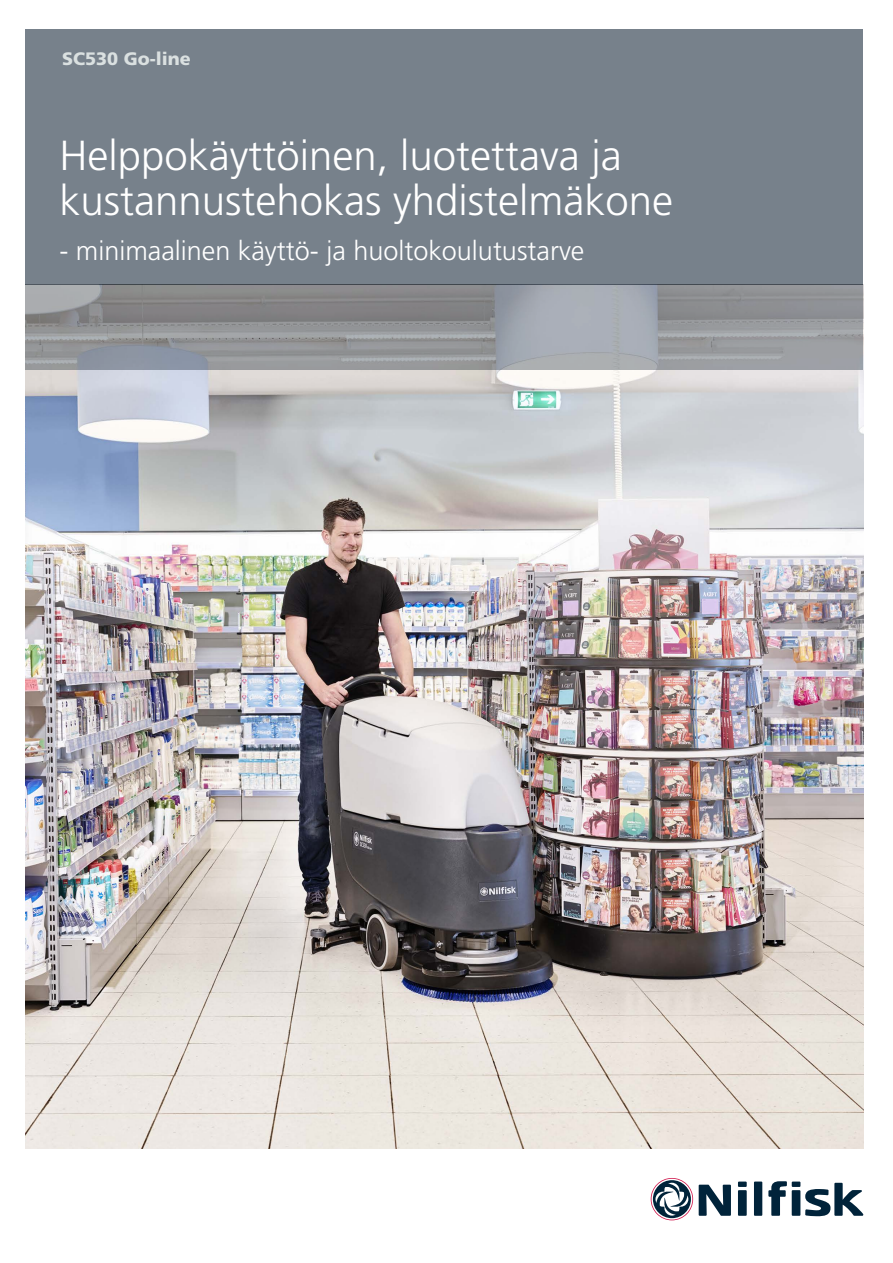
<style>
.page{position:relative;width:893px;height:1263px;background:#fff}
.page>*{position:absolute;margin:0;border:0;box-sizing:border-box;transform-origin:0 0}
.t1{font:300 42px/45px "Frutiger LT Std";color:#fff}
.t2{font:300 27px "Frutiger LT Std";color:#fff}
.t3{font:900 18px "Frutiger LT Std";color:#dae0e0}
</style>
<div class="page">
<img style="left:26px;top:370px;width:837px;height:778px">
<div style="left:26px;top:30px;width:837px;height:255px;background:#77818b"></div>
<svg style="left:26px;top:285px;width:837px;height:85px;background:#95979b"></svg>
<div style="left:754px;top:1181px;width:8px;height:35px;background:#00233a"></div>
<svg style="left:699px;top:1185px;width:32px;height:31px"></svg>
<div style="left:738px;top:1190px;width:9px;height:26px;background:#00233a"></div>
<div style="left:792px;top:1190px;width:8px;height:26px;background:#00233a"></div>
<div style="left:738px;top:1181px;width:9px;height:6px;background:#00233a"></div>
<div style="left:792px;top:1181px;width:8px;height:6px;background:#00233a"></div>
<svg style="left:768px;top:1181px;width:19px;height:35px"></svg>
<svg style="left:805px;top:1183px;width:58px;height:33px"></svg>
<svg style="left:651px;top:1178px;width:42px;height:42px"></svg>
<p class="t3" style="left:62px;top:48px;width:130px">SC530 Go-line</p>
<p class="t1" style="left:59px;top:134px;width:615px">Helppokäyttöinen, luotettava ja kustannustehokas yhdistelmäkone</p>
<p class="t2" style="left:59px;top:236px;width:527px">- minimaalinen käyttö- ja huoltokoulutustarve</p>
</div>
